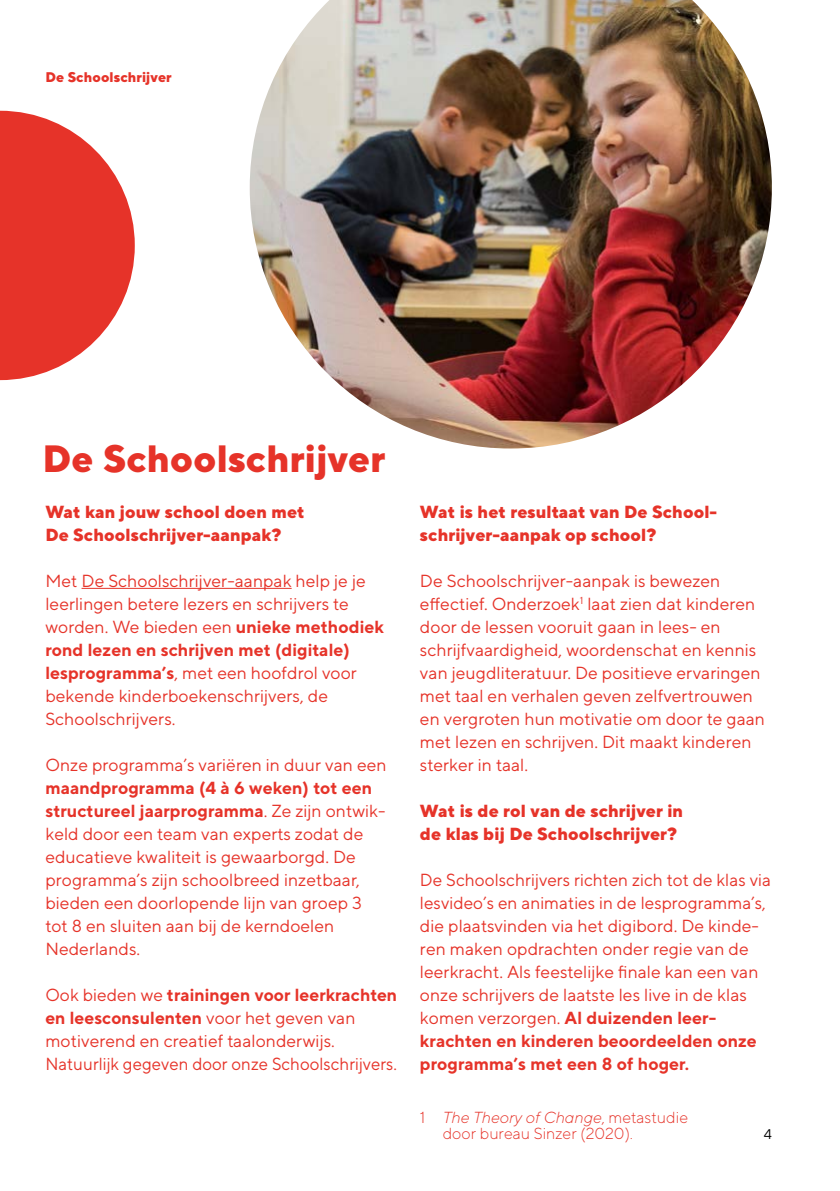
<style>
.page{position:relative;width:840px;height:1191px;background:#fff}
.page>*{position:absolute;margin:0;border:0;box-sizing:border-box;transform-origin:0 0}
.t1{font:800 38px "TT Norms";color:#e63329}
.t2{font:17.6px/23px "TT Norms";color:#e63329}
.t3{font:800 17.6px/23px "TT Norms";color:#e63329}
.t4{font:300 16px/16px "TT Norms";color:#e63329}
.t5{font:800 14px "TT Norms";color:#e63329}
.t6{font:14px "TT Norms";color:#000}
.s1{font-weight:700}
.s2{font-style:italic}
</style>
<div class="page">
<hr style="left:81px;top:588px;width:210px;height:1px;background:#e63329">
<img style="left:249px;top:0;width:522px;height:448px">
<svg style="left:0;top:111px;width:135px;height:269px"></svg>
<p class="t5" style="left:45px;top:68px;width:128px">De Schoolschrijver</p>
<h1 class="t1" style="left:43px;top:434px;width:344px">De Schoolschrijver</h1>
<p class="t3" style="left:45px;top:499px;width:260px">Wat kan jouw school doen met<br>De Schoolschrijver-aanpak?</p>
<p class="t2" style="left:45px;top:568px;width:340px">Met De Schoolschrijver-aanpak help je je leerlingen betere lezers en schrijvers te worden. We bieden een <span class="s1">unieke methodiek rond lezen en schrijven met (digitale) lesprogramma’s</span>, met een hoofdrol voor bekende kinderboekenschrijvers, de Schoolschrijvers.</p>
<p class="t2" style="left:45px;top:752px;width:342px">Onze programma’s variëren in duur van een</p>
<p class="t2" style="left:45px;top:775px;width:341px"><span class="s1">maandprogramma (4 à 6 weken) tot een structureel jaarprogramma</span>. Ze zijn ontwik‑ keld door een team van experts zodat de educatieve kwaliteit is gewaarborgd. De programma’s zijn schoolbreed inzetbaar, bieden een doorlopende lijn van groep 3 tot 8 en sluiten aan bij de kerndoelen Nederlands.</p>
<p class="t2" style="left:45px;top:982px;width:353px">Ook bieden we <span class="s1">trainingen voor leerkrachten en leesconsulenten</span> voor het geven van motiverend en creatief taalonderwijs.<br>Natuurlijk gegeven door onze Schoolschrijvers.</p>
<p class="t3" style="left:420px;top:499px;width:297px">Wat is het resultaat van De School‑ schrijver-aanpak op school?</p>
<p class="t2" style="left:420px;top:568px;width:346px">De Schoolschrijver-aanpak is bewezen effectief. Onderzoek<sup>1</sup> laat zien dat kinderen door de lessen vooruit gaan in lees- en schrijfvaardigheid, woordenschat en kennis van jeugdliteratuur. De positieve ervaringen met taal en verhalen geven zelfvertrouwen en vergroten hun motivatie om door te gaan met lezen en schrijven. Dit maakt kinderen sterker in taal.</p>
<p class="t3" style="left:420px;top:798px;width:265px">Wat is de rol van de schrijver in de klas bij De Schoolschrijver?</p>
<p class="t2" style="left:420px;top:867px;width:352px">De Schoolschrijvers richten zich tot de klas via lesvideo’s en animaties in de lesprogramma’s, die plaatsvinden via het digibord. De kinde‑ ren maken opdrachten onder regie van de leerkracht. Als feestelijke finale kan een van onze schrijvers de laatste les live in de klas komen verzorgen. <span class="s1">Al duizenden leer&shy;krachten en kinderen beoordeelden onze programma’s met een 8 of hoger.</span></p>
<p class="t4" style="left:442px;top:1108px;width:247px;text-indent:-23px">1 <span class="s2">The Theory of Change</span>, metastudie door bureau Sinzer (2020).</p>
<p class="t6" style="left:763px;top:1125px;width:10px">4</p>
</div>
